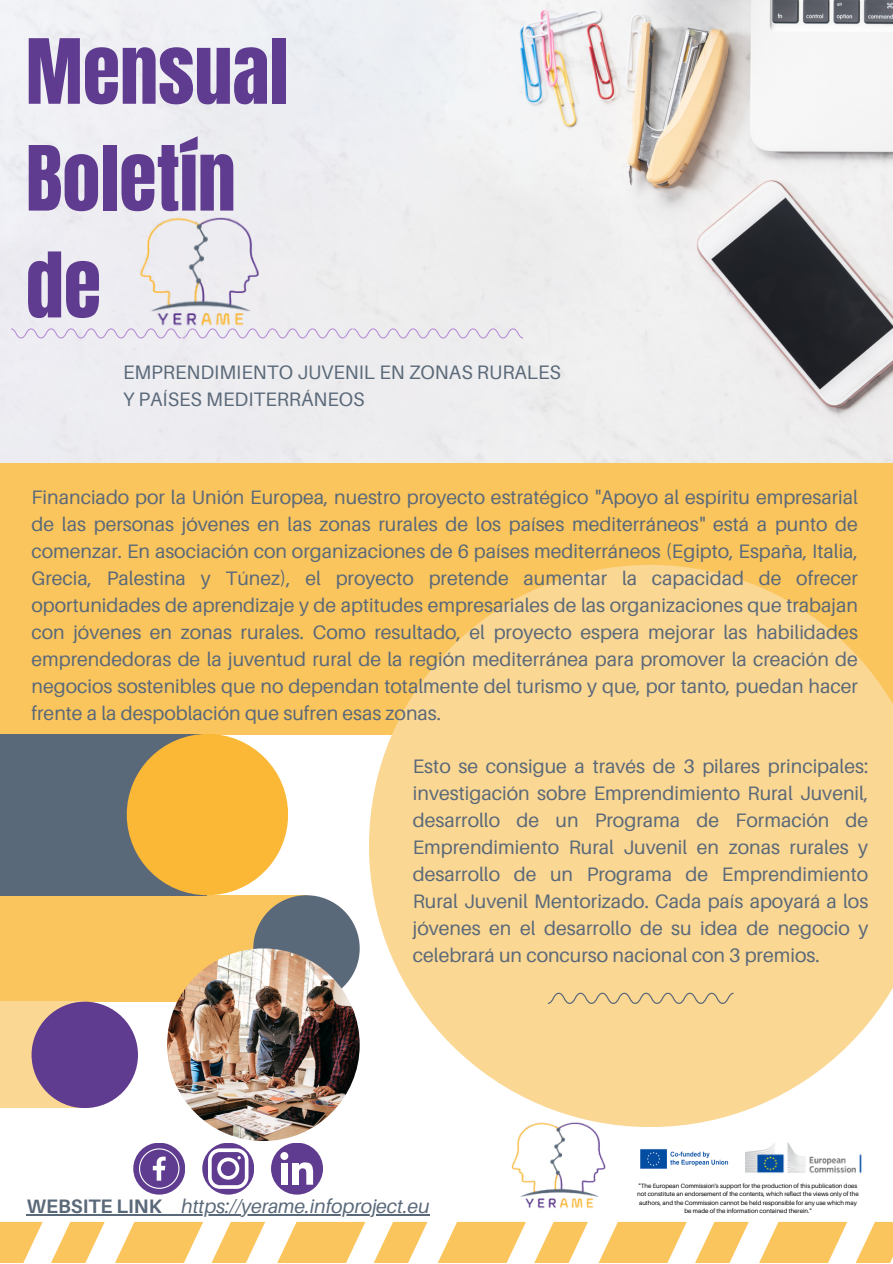
<style>
.page{position:relative;width:893px;height:1264px;background:#fff}
.page>*{position:absolute;margin:0;border:0;box-sizing:border-box;transform-origin:0 0}
.t1{font:76.35px/106.8px "Anton";color:#603c90}
.t2{font:19.5px/27px "Aileron";color:#5a6979;text-align:justify}
.t3{font:italic 19.5px "Aileron";color:#5a6979}
.t4{font:6.15px "Aileron";color:#000}
.s1{font-weight:700;font-style:normal}
</style>
<div class="page">
<div style="left:0;top:452px;width:892px;height:282px;background:#fbc55d"></div>
<img style="left:0;top:0;width:892px;height:463px">
<svg style="left:369px;top:565px;width:523px;height:562px;fill:#fbd794"></svg>
<svg style="left:547px;top:992px;width:186px;height:11px"></svg>
<svg style="left:11px;top:328px;width:512px;height:10px"></svg>
<img style="left:101px;top:212px;width:202px;height:121px">
<div style="left:0;top:895px;width:306px;height:106px;background:#fbc55d"></div>
<div style="left:253px;top:895px;width:106px;height:106px;background:#5a6979;border-radius:50%"></div>
<div style="left:0;top:1001px;width:85px;height:107px;background:#fbd794"></div>
<div style="left:32px;top:1001px;width:106px;height:107px;background:#603c90;border-radius:50%"></div>
<div style="left:0;top:734px;width:207px;height:161px;background:#5a6979"></div>
<div style="left:127px;top:734px;width:161px;height:161px;background:#fbb836;border-radius:50%"></div>
<svg style="left:0;top:1221px;width:892px;height:41px"></svg>
<svg style="left:202px;top:1142px;width:52px;height:52px"></svg>
<div style="left:271px;top:1142px;width:52px;height:52px;background:#603c90;border-radius:50%"></div>
<div style="left:133px;top:1142px;width:52px;height:52px;background:#603c90;border-radius:50%"></div>
<img style="left:480px;top:1118px;width:160px;height:91px">
<img style="left:637px;top:1148px;width:92px;height:20px">
<img style="left:745px;top:1142px;width:117px;height:32px">
<svg style="left:139px;top:1148px;width:40px;height:40px"></svg>
<svg style="left:208px;top:1148px;width:40px;height:40px"></svg>
<svg style="left:280px;top:1152px;width:34px;height:33px"></svg>
<img style="left:167px;top:948px;width:192px;height:192px;border-radius:50%">
<hr style="left:27px;top:1213px;width:135px;height:2px;background:#5a6979">
<svg style="left:162px;top:1214px;width:19px;height:1px"></svg>
<hr style="left:181px;top:1213px;width:248px;height:2px;background:#5a6979">
<p class="t1" style="left:26px;top:19px;width:264px">Mensual</p>
<p class="t1" style="left:26px;top:126px;width:211px">Boletín de</p>
<p class="t2" style="left:123px;top:358px;width:439px">EMPRENDIMIENTO JUVENIL EN ZONAS RURALES<br>Y PAÍSES MEDITERRÁNEOS</p>
<p class="t2" style="left:32px;top:483px;width:827px">Financiado por la Unión Europea, nuestro proyecto estratégico "Apoyo al espíritu empresarial de las personas jóvenes en las zonas rurales de los países mediterráneos" está a punto de comenzar. En asociación con organizaciones de 6 países mediterráneos (Egipto, España, Italia, Grecia, Palestina y Túnez), el proyecto pretende aumentar la capacidad de ofrecer oportunidades de aprendizaje y de aptitudes empresariales de las organizaciones que trabajan con jóvenes en zonas rurales. Como resultado, el proyecto espera mejorar las habilidades emprendedoras de la juventud rural de la región mediterránea para promover la creación de negocios sostenibles que no dependan totalmente del turismo y que, por tanto, puedan hacer frente a la despoblación que sufren esas zonas.</p>
<p class="t2" style="left:413px;top:752px;width:457px">Esto se consigue a través de 3 pilares principales: investigación sobre Emprendimiento Rural Juvenil, desarrollo de un Programa de Formación de Emprendimiento Rural Juvenil en zonas rurales y desarrollo de un Programa de Emprendimiento Rural Juvenil Mentorizado. Cada país apoyará a los jóvenes en el desarrollo de su idea de negocio y celebrará un concurso nacional con 3 premios.</p>
<p class="t3" style="left:27px;top:1193px;width:404px"><span class="s1">WEBSITE LINK</span> https://yerame.infoproject.eu</p>
<p class="t4" style="left:638px;top:1181px;width:220px">"The European Commission's support for the production of this publication does</p>
<p class="t4" style="left:637px;top:1190px;width:223px">not constitute an endorsement of the contents, which reflect the views only of the</p>
<p class="t4" style="left:639px;top:1198px;width:219px">authors, and the Commission cannot be held responsible for any use which may</p>
<p class="t4" style="left:684px;top:1207px;width:128px">be made of the information contained therein."</p>
</div>
